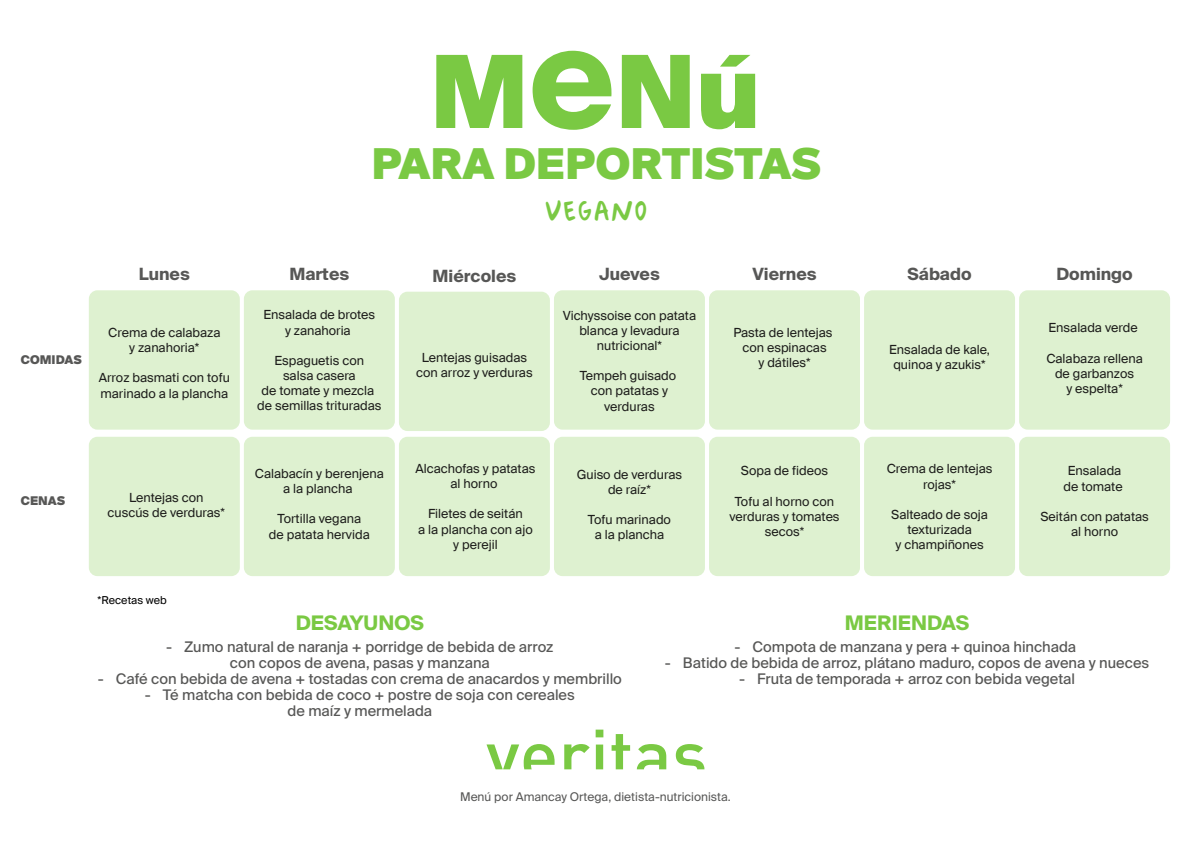
<style>
.page{position:relative;width:1191px;height:842px;background:#fff}
.page>*{position:absolute;margin:0;border:0;box-sizing:border-box;transform-origin:0 0}
.t1{font:900 100.8px "Suisse Intl";color:#7ac943}
.t2{font:900 42.9px "Suisse Intl";color:#7ac943}
.t3{font:33.1px "Veritas 2";color:#7ac943}
.t4{font:700 20.1px "Suisse Intl";color:#7ac943}
.t5{font:700 16.9px "Suisse Intl";color:#575756}
.t6{font:14.6px/15.8px "Suisse Intl";color:#575756;text-align:center}
.t7{font:12.7px/15.2px "Suisse Intl";color:#1d1d1b;text-align:center}
.t8{font:12px "Suisse Intl";color:#575756}
.t9{font:900 12px "Suisse Intl";color:#575756}
.t10{font:11px "Suisse Intl";color:#000}
.s1{font-weight:700;font-size:139.4px}
</style>
<div class="page">
<div style="left:89px;top:437px;width:151px;height:139px;background:#def1d0;border-radius:9px"></div>
<div style="left:89px;top:290px;width:151px;height:140px;background:#def1d0;border-radius:9px"></div>
<div style="left:244px;top:437px;width:151px;height:139px;background:#def1d0;border-radius:9px"></div>
<div style="left:244px;top:290px;width:151px;height:140px;background:#def1d0;border-radius:9px"></div>
<div style="left:399px;top:437px;width:151px;height:139px;background:#def1d0;border-radius:9px"></div>
<div style="left:399px;top:292px;width:151px;height:139px;background:#def1d0;border-radius:9px"></div>
<div style="left:554px;top:437px;width:151px;height:139px;background:#def1d0;border-radius:9px"></div>
<div style="left:554px;top:290px;width:151px;height:140px;background:#def1d0;border-radius:9px"></div>
<div style="left:709px;top:437px;width:151px;height:139px;background:#def1d0;border-radius:9px"></div>
<div style="left:709px;top:290px;width:151px;height:140px;background:#def1d0;border-radius:9px"></div>
<div style="left:864px;top:437px;width:151px;height:139px;background:#def1d0;border-radius:9px"></div>
<div style="left:864px;top:290px;width:151px;height:140px;background:#def1d0;border-radius:9px"></div>
<div style="left:1019px;top:437px;width:151px;height:139px;background:#def1d0;border-radius:9px"></div>
<div style="left:1019px;top:290px;width:151px;height:140px;background:#def1d0;border-radius:9px"></div>
<svg style="left:486px;top:730px;width:218px;height:39px"></svg>
<h3 class="t5" style="left:139px;top:265px;width:53px">Lunes</h3>
<p class="t9" style="left:21px;top:353px;width:62px">COMIDAS</p>
<p class="t7" style="left:108px;top:325px;width:114px">Crema de calabaza y zanahoria*</p>
<p class="t7" style="left:99px;top:371px;width:133px;text-align:left">Arroz basmati con tofu marinado a la plancha</p>
<h1 class="t1" style="left:430px;top:34px;width:333px">M<span class="s1">e</span>Nú</h1>
<h2 class="t2" style="left:371px;top:137px;width:451px">PARA DEPORTISTAS</h2>
<h3 class="t5" style="left:289px;top:265px;width:61px">Martes</h3>
<p class="t7" style="left:263px;top:307px;width:113px">Ensalada de brotes y zanahoria</p>
<p class="t7" style="left:257px;top:353px;width:126px">Espaguetis con<br>salsa casera<br>de tomate y mezcla de semillas trituradas</p>
<h3 class="t3" style="left:544px;top:193px;width:105px">VEGANO</h3>
<h3 class="t5" style="left:432px;top:266px;width:85px">Miércoles</h3>
<p class="t7" style="left:416px;top:350px;width:118px">Lentejas guisadas con arroz y verduras</p>
<h3 class="t5" style="left:599px;top:265px;width:62px">Jueves</h3>
<p class="t7" style="left:563px;top:308px;width:135px">Vichyssoise con patata blanca y levadura nutricional*</p>
<p class="t7" style="left:579px;top:368px;width:98px">Tempeh guisado con patatas y verduras</p>
<h3 class="t5" style="left:752px;top:265px;width:66px">Viernes</h3>
<p class="t7" style="left:733px;top:325px;width:100px">Pasta de lentejas con espinacas<br>y dátiles*</p>
<h3 class="t5" style="left:907px;top:265px;width:65px">Sábado</h3>
<p class="t7" style="left:889px;top:342px;width:102px">Ensalada de kale, quinoa y azukis*</p>
<h3 class="t5" style="left:1056px;top:265px;width:78px">Domingo</h3>
<p class="t7" style="left:1048px;top:320px;width:91px">Ensalada verde</p>
<p class="t7" style="left:1046px;top:351px;width:98px">Calabaza rellena de garbanzos<br>y espelta*</p>
<p class="t9" style="left:21px;top:494px;width:46px">CENAS</p>
<p class="t7" style="left:108px;top:490px;width:119px">Lentejas con cuscús de verduras*</p>
<p class="t10" style="left:98px;top:593px;width:71px">*Recetas web</p>
<p class="t7" style="left:255px;top:466px;width:130px">Calabacín y berenjena a la plancha</p>
<p class="t7" style="left:269px;top:511px;width:102px">Tortilla vegana de patata hervida</p>
<p class="t7" style="left:415px;top:461px;width:122px">Alcachofas y patatas al horno</p>
<p class="t7" style="left:418px;top:506px;width:116px">Filetes de seitán<br>a la plancha con ajo y perejil</p>
<h3 class="t4" style="left:296px;top:611px;width:129px">DESAYUNOS</h3>
<p class="t7" style="left:577px;top:467px;width:107px">Guiso de verduras de raíz*</p>
<p class="t7" style="left:588px;top:512px;width:85px">Tofu marinado a la plancha</p>
<p class="t7" style="left:741px;top:463px;width:89px">Sopa de fideos</p>
<p class="t7" style="left:729px;top:494px;width:112px">Tofu al horno con verduras y tomates secos*</p>
<p class="t7" style="left:886px;top:461px;width:107px">Crema de lentejas rojas*</p>
<p class="t7" style="left:891px;top:507px;width:98px">Salteado de soja texturizada<br>y champiñones</p>
<h3 class="t4" style="left:845px;top:611px;width:126px">MERIENDAS</h3>
<p class="t7" style="left:1063px;top:464px;width:61px">Ensalada de tomate</p>
<p class="t7" style="left:1040px;top:509px;width:110px">Seitán con patatas al horno</p>
<p class="t6" style="left:166px;top:639px;width:389px">- Zumo natural de naranja + porridge de bebida de arroz con copos de avena, pasas y manzana</p>
<p class="t6" style="left:98px;top:671px;width:525px">- Café con bebida de avena + tostadas con crema de anacardos y membrillo</p>
<p class="t6" style="left:145px;top:687px;width:431px">- Té matcha con bebida de coco + postre de soja con cereales de maíz y mermelada</p>
<p class="t6" style="left:734px;top:639px;width:343px">- Compota de manzana y pera + quinoa hinchada</p>
<p class="t6" style="left:665px;top:655px;width:486px">- Batido de bebida de arroz, plátano maduro, copos de avena y nueces</p>
<p class="t6" style="left:739px;top:671px;width:337px">- Fruta de temporada + arroz con bebida vegetal</p>
<p class="t8" style="left:460px;top:790px;width:272px">Menú por Amancay Ortega, dietista-nutricionista.</p>
</div>
